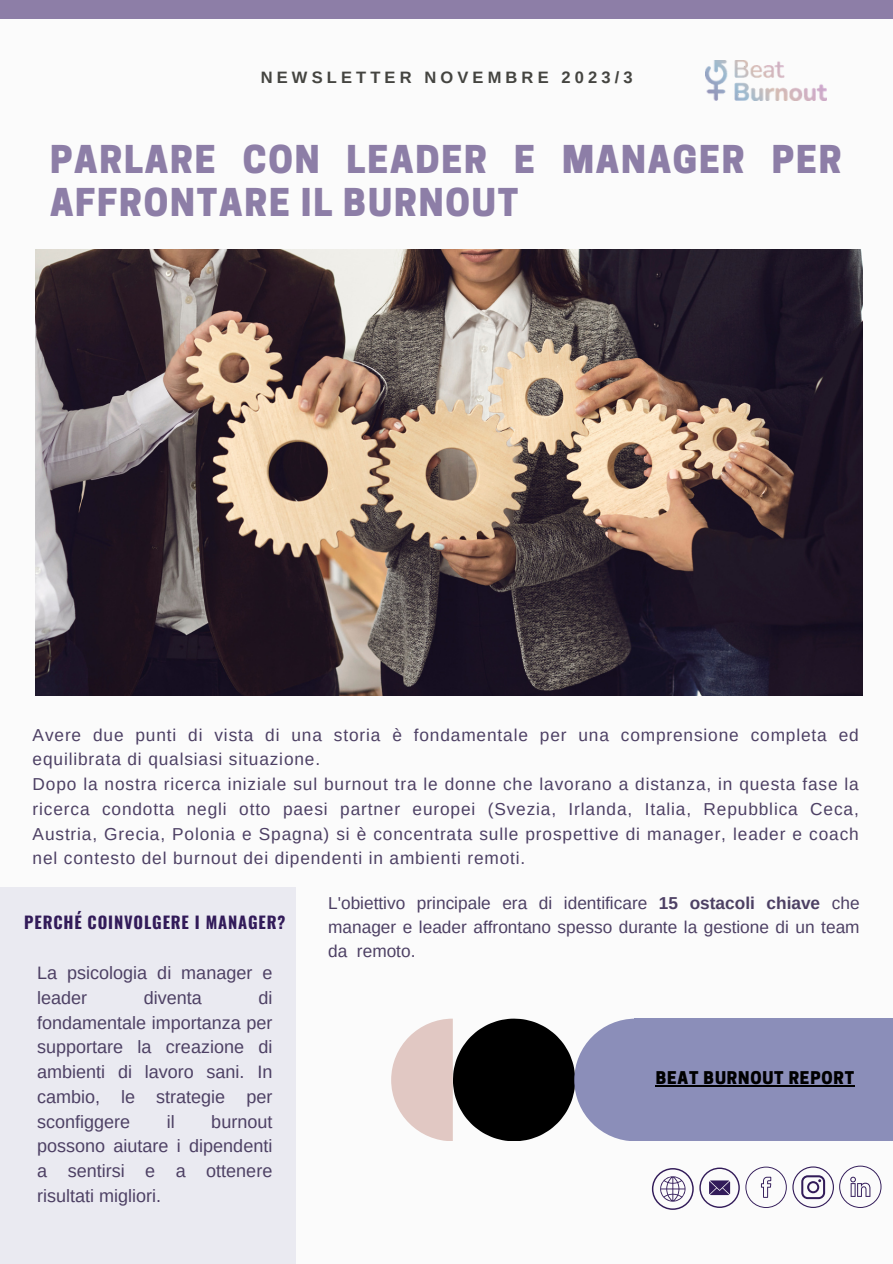
<style>
.page{position:relative;width:893px;height:1264px;background:#fff}
.page>*{position:absolute;margin:0;border:0;box-sizing:border-box;transform-origin:0 0}
.t1{font:800 36px/42.8px "Cooper Hewitt";letter-spacing:.05em;color:#8d7ea7}
.t2{font:18px/24.8px "Arimo";color:#4d4064;text-align:justify}
.t3{font:17.25px/24.8px "Arimo";letter-spacing:.05em;color:#4d4064;text-align:justify}
.t4{font:700 16.5px "Oswald";letter-spacing:.05em;color:#321b59}
.t5{font:700 16.5px "Arimo";letter-spacing:.25em;color:#444440}
.t6{font:800 16.5px "Cooper Hewitt";letter-spacing:.05em;color:#000}
.s1{font-weight:700}
</style>
<div class="page">
<div style="left:0;top:0;width:892px;height:1263px;background:#fbfbfb"></div>
<img style="left:36px;top:250px;width:826px;height:445px">
<div style="left:0;top:0;width:892px;height:19px;background:#8d7ea7"></div>
<div style="left:630px;top:1018px;width:262px;height:123px;background:#8b8eb9"></div>
<svg style="left:391px;top:1018px;width:243px;height:123px"></svg>
<hr style="left:655px;top:1085px;width:199px;height:1px;background:#000">
<div style="left:0;top:887px;width:296px;height:376px;background:#eaeaf1"></div>
<svg style="left:652px;top:1168px;width:41px;height:41px"></svg>
<svg style="left:699px;top:1167px;width:40px;height:40px"></svg>
<svg style="left:745px;top:1166px;width:41px;height:41px"></svg>
<svg style="left:792px;top:1166px;width:41px;height:41px"></svg>
<svg style="left:839px;top:1165px;width:42px;height:42px"></svg>
<img style="left:705px;top:60px;width:121px;height:41px">
<p class="t5" style="left:261px;top:68px;width:373px">NEWSLETTER NOVEMBRE 2023/3</p>
<h1 class="t1" style="left:50px;top:143px;width:793px">PARLARE CON LEADER E MANAGER PER<br>AFFRONTARE IL BURNOUT</h1>
<p class="t3" style="left:33px;top:722px;width:827px">Avere due punti di vista di una storia è fondamentale per una comprensione completa ed equilibrata di qualsiasi situazione.</p>
<h2 class="t3" style="left:33px;top:771px;width:827px">Dopo la nostra ricerca iniziale sul burnout tra le donne che lavorano a distanza, in questa fase la ricerca condotta negli otto paesi partner europei (Svezia, Irlanda, Italia, Repubblica Ceca, Austria, Grecia, Polonia e Spagna) si è concentrata sulle prospettive di manager, leader e coach nel contesto del burnout dei dipendenti in ambienti remoti.</h2>
<h3 class="t4" style="left:24px;top:909px;width:263px">PERCHÉ COINVOLGERE I MANAGER?</h3>
<p class="t2" style="left:37px;top:960px;width:237px">La psicologia di manager e leader</p>
<p class="t2" style="left:37px;top:985px;width:237px;text-indent:221px">di fondamentale importanza per supportare la creazione di ambienti di lavoro sani. In cambio, le strategie per sconfiggere</p>
<p class="t2" style="left:144px;top:985px;width:60px">diventa</p>
<p class="t2" style="left:37px;top:1108px;width:236px;text-indent:174px">burnout possono aiutare i dipendenti a sentirsi e a ottenere risultati migliori.</p>
<p class="t2" style="left:167px;top:1108px;width:9px">il</p>
<p class="t3" style="left:328px;top:891px;width:533px;line-height:23.7px">L'obiettivo principale era di identificare <span class="s1">15 ostacoli chiave</span> che manager e leader affrontano spesso durante la gestione di un team da remoto.</p>
<p class="t6" style="left:655px;top:1071px;width:200px">BEAT BURNOUT REPORT</p>
</div>
